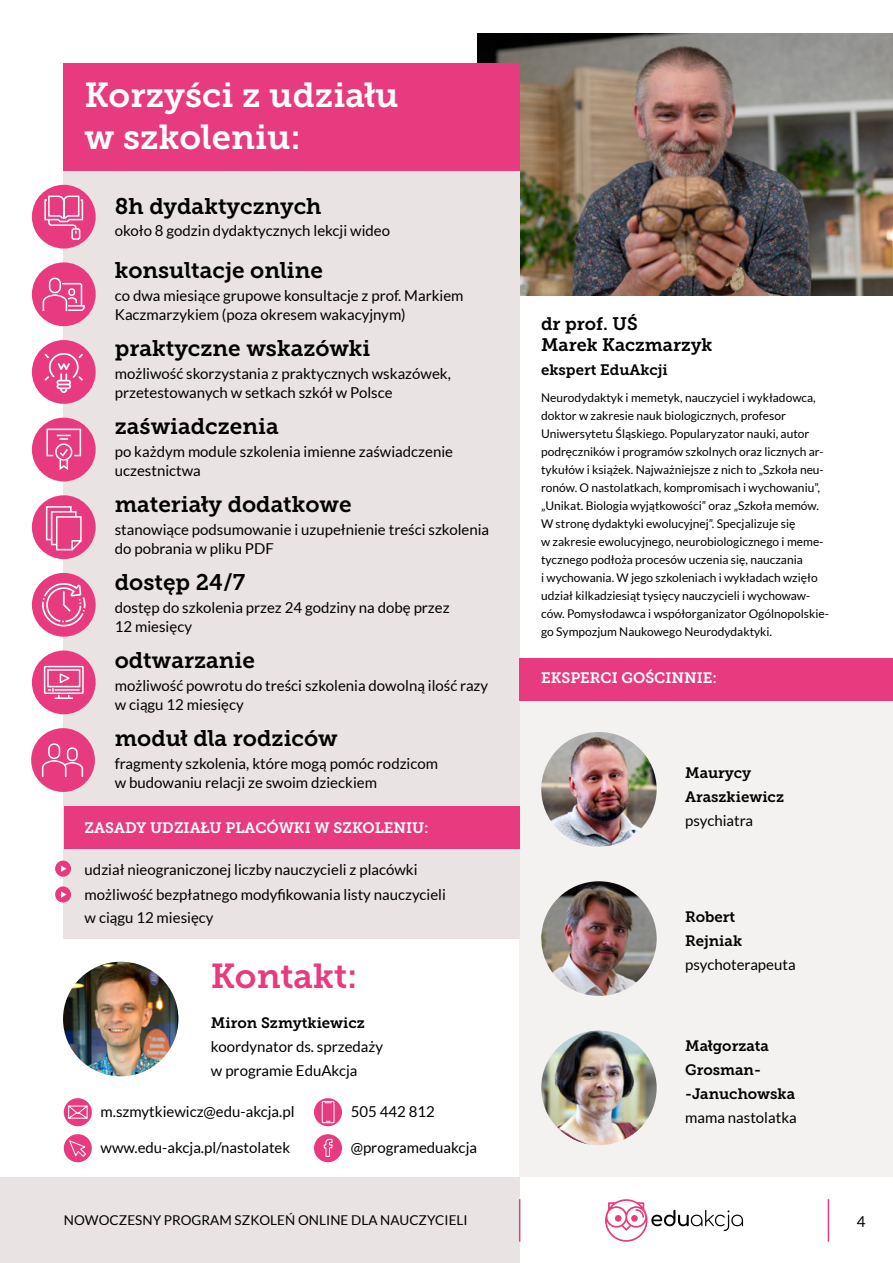
<style>
.page{position:relative;width:893px;height:1263px;background:#fff}
.page>*{position:absolute;margin:0;border:0;box-sizing:border-box;transform-origin:0 0}
.t1{font:34.5px/41.4px "Museo Slab 700";color:#fff}
.t2{font:34.5px "Museo Slab 700";color:#e83b7f}
.t3{font:22.5px "Museo Slab 700";color:#000}
.t4{font:18px/21.6px "Museo Slab 700";color:#000}
.t5{font:15px/19.5px "Lato";color:#000}
.t6{font:15px/24px "Museo Slab 700";color:#000}
.t7{font:15px "Museo Slab 700";color:#fff}
.t8{font:13.5px "Lato";letter-spacing:.005em;color:#000}
.t9{font:12px/18px "Lato";color:#000}
</style>
<div class="page">
<div style="left:0;top:1177px;width:520px;height:86px;background:#e9e4e3"></div>
<hr style="left:519px;top:1199px;width:1px;height:43px;background:#e83b7f">
<hr style="left:828px;top:1199px;width:1px;height:43px;background:#e83b7f">
<svg style="left:605px;top:1199px;width:138px;height:43px"></svg>
<div style="left:520px;top:700px;width:373px;height:477px;background:#f4f1f1"></div>
<hr style="left:64px;top:848px;width:456px;height:1px;background:#e9e4e3">
<img style="left:477px;top:33px;width:416px;height:263px">
<div style="left:63px;top:64px;width:456px;height:874px;background:#e9e4e3"></div>
<img style="left:63px;top:962px;width:115px;height:114px;border-radius:58px">
<img style="left:541px;top:732px;width:116px;height:115px;border-radius:58px">
<img style="left:541px;top:881px;width:116px;height:115px;border-radius:58px">
<img style="left:541px;top:1030px;width:116px;height:115px;border-radius:58px">
<div style="left:64px;top:1098px;width:28px;height:28px;background:#e83b7f;border-radius:50%"></div>
<div style="left:64px;top:1134px;width:28px;height:28px;background:#e83b7f;border-radius:50%"></div>
<div style="left:314px;top:1098px;width:28px;height:28px;background:#e83b7f;border-radius:50%"></div>
<div style="left:314px;top:1134px;width:28px;height:28px;background:#e83b7f;border-radius:50%"></div>
<svg style="left:323px;top:1138px;width:10px;height:19px"></svg>
<svg style="left:69px;top:1140px;width:17px;height:17px"></svg>
<svg style="left:68px;top:1105px;width:20px;height:14px"></svg>
<svg style="left:321px;top:1101px;width:14px;height:22px"></svg>
<div style="left:63px;top:64px;width:457px;height:107px;background:#e83b7f"></div>
<div style="left:64px;top:806px;width:455px;height:42px;background:#e83b7f"></div>
<div style="left:520px;top:658px;width:373px;height:42px;background:#e83b7f"></div>
<div style="left:55px;top:860px;width:16px;height:17px;background:#e83b7f;border-radius:50%"></div>
<svg style="left:61px;top:865px;width:5px;height:7px"></svg>
<div style="left:55px;top:886px;width:16px;height:16px;background:#e83b7f;border-radius:50%"></div>
<svg style="left:61px;top:891px;width:5px;height:7px"></svg>
<div style="left:32px;top:185px;width:64px;height:64px;background:#e83b7f;border-radius:50%"></div>
<svg style="left:44px;top:195px;width:40px;height:45px"></svg>
<div style="left:32px;top:340px;width:64px;height:64px;background:#e83b7f;border-radius:50%"></div>
<svg style="left:45px;top:353px;width:38px;height:40px"></svg>
<div style="left:32px;top:573px;width:64px;height:64px;background:#e83b7f;border-radius:50%"></div>
<svg style="left:42px;top:583px;width:44px;height:43px"></svg>
<div style="left:32px;top:650px;width:64px;height:64px;background:#e83b7f;border-radius:50%"></div>
<svg style="left:43px;top:665px;width:41px;height:34px"></svg>
<div style="left:32px;top:262px;width:64px;height:64px;background:#e83b7f;border-radius:50%"></div>
<svg style="left:42px;top:277px;width:43px;height:35px"></svg>
<div style="left:32px;top:418px;width:64px;height:63px;background:#e83b7f;border-radius:50%"></div>
<svg style="left:46px;top:428px;width:36px;height:42px"></svg>
<div style="left:32px;top:495px;width:64px;height:64px;background:#e83b7f;border-radius:50%"></div>
<svg style="left:46px;top:506px;width:26px;height:34px"></svg>
<div style="left:51px;top:511px;width:26px;height:34px;background:#e83b7f;border:2px solid #fff"></div>
<svg style="left:55px;top:515px;width:30px;height:38px"></svg>
<div style="left:31px;top:728px;width:64px;height:64px;background:#e83b7f;border-radius:50%"></div>
<svg style="left:41px;top:743px;width:43px;height:34px"></svg>
<h1 class="t1" style="left:85px;top:75px;width:315px">Korzyści z udziału w szkoleniu:</h1>
<h2 class="t3" style="left:115px;top:193px;width:208px">8h dydaktycznych</h2>
<p class="t5" style="left:115px;top:221px;width:277px">około 8 godzin dydaktycznych lekcji wideo</p>
<h2 class="t3" style="left:115px;top:257px;width:210px">konsultacje online</h2>
<p class="t5" style="left:115px;top:285px;width:350px">co dwa miesiące grupowe konsultacje z prof. Markiem<br>Kaczmarzykiem (poza okresem wakacyjnym)</p>
<h2 class="t3" style="left:115px;top:335px;width:257px">praktyczne wskazówki</h2>
<p class="t5" style="left:115px;top:363px;width:338px">możliwość skorzystania z praktycznych wskazówek, przetestowanych w setkach szkół w Polsce</p>
<h2 class="t3" style="left:115px;top:413px;width:165px">zaświadczenia</h2>
<p class="t5" style="left:115px;top:441px;width:340px">po każdym module szkolenia imienne zaświadczenie uczestnictwa</p>
<h2 class="t3" style="left:115px;top:491px;width:238px">materiały dodatkowe</h2>
<p class="t5" style="left:115px;top:519px;width:376px">stanowiące podsumowanie i uzupełnienie treści szkolenia do pobrania w pliku PDF</p>
<h2 class="t3" style="left:115px;top:569px;width:132px">dostęp 24/7</h2>
<p class="t5" style="left:115px;top:597px;width:336px">dostęp do szkolenia przez 24 godziny na dobę przez<br>12 miesięcy</p>
<h2 class="t3" style="left:115px;top:647px;width:142px">odtwarzanie</h2>
<p class="t5" style="left:115px;top:675px;width:375px">możliwość powrotu do treści szkolenia dowolną ilość razy w ciągu 12 miesięcy</p>
<h2 class="t3" style="left:115px;top:725px;width:224px">moduł dla rodziców</h2>
<p class="t5" style="left:115px;top:753px;width:325px">fragmenty szkolenia, które mogą pomóc rodzicom w budowaniu relacji ze swoim dzieckiem</p>
<p class="t7" style="left:85px;top:819px;width:346px">ZASADY UDZIAŁU PLACÓWKI W SZKOLENIU:</p>
<p class="t5" style="left:85px;top:856px;width:363px;line-height:25.5px">udział nieograniczonej liczby nauczycieli z placówki możliwość bezpłatnego modyfikowania listy nauczycieli</p>
<p class="t5" style="left:85px;top:907px;width:130px">w ciągu 12 miesięcy</p>
<h1 class="t2" style="left:211px;top:956px;width:148px">Kontakt:</h1>
<p class="t6" style="left:211px;top:1011px;width:156px">Miron Szmytkiewicz</p>
<p class="t5" style="left:211px;top:1035px;width:174px;line-height:24px">koordynator ds. sprzedaży w programie EduAkcja</p>
<p class="t5" style="left:101px;top:1102px;width:195px">m.szmytkiewicz@edu-akcja.pl</p>
<p class="t5" style="left:101px;top:1138px;width:191px">www.edu-akcja.pl/nastolatek</p>
<p class="t5" style="left:351px;top:1102px;width:86px">505 442 812</p>
<p class="t5" style="left:351px;top:1138px;width:128px">@programeduakcja</p>
<p class="t4" style="left:541px;top:313px;width:173px">dr prof. UŚ<br>Marek Kaczmarzyk</p>
<p class="t6" style="left:541px;top:358px;width:128px">ekspert EduAkcji</p>
<p class="t9" style="left:541px;top:389px;width:289px">Neurodydaktyk i memetyk, nauczyciel i wykładowca, doktor w zakresie nauk biologicznych, profesor Uniwersytetu Śląskiego. Popularyzator nauki, autor podręczników i programów szkolnych oraz licznych ar&shy;tykułów i książek. Najważniejsze z nich to „Szkoła neu&shy;ronów. O nastolatkach, kompromisach i wychowaniu”, „Unikat. Biologia wyjątkowości” oraz „Szkoła memów.<br>W stronę dydaktyki ewolucyjnej”. Specjalizuje się<br>w zakresie ewolucyjnego, neurobiologicznego i meme&shy;tycznego podłoża procesów uczenia się, nauczania<br>i wychowania. W jego szkoleniach i wykładach wzięło udział kilkadziesiąt tysięcy nauczycieli i wychowaw&shy;ców. Pomysłodawca i współorganizator Ogólnopolskie&shy;go Sympozjum Naukowego Neurodydaktyki.</p>
<p class="t7" style="left:541px;top:669px;width:177px">EKSPERCI GOŚCINNIE:</p>
<p class="t6" style="left:685px;top:761px;width:100px">Maurycy<br>Araszkiewicz</p>
<p class="t5" style="left:685px;top:811px;width:70px">psychiatra</p>
<p class="t6" style="left:685px;top:905px;width:58px">Robert<br>Rejniak</p>
<p class="t5" style="left:685px;top:955px;width:112px">psychoterapeuta</p>
<p class="t6" style="left:685px;top:1034px;width:112px">Małgorzata<br>Grosman--Januchowska</p>
<p class="t5" style="left:685px;top:1108px;width:113px">mama nastolatka</p>
<p class="t8" style="left:64px;top:1213px;width:405px">NOWOCZESNY PROGRAM SZKOLEŃ ONLINE DLA NAUCZYCIELI</p>
<p class="t5" style="left:857px;top:1211px;width:10px">4</p>
</div>
